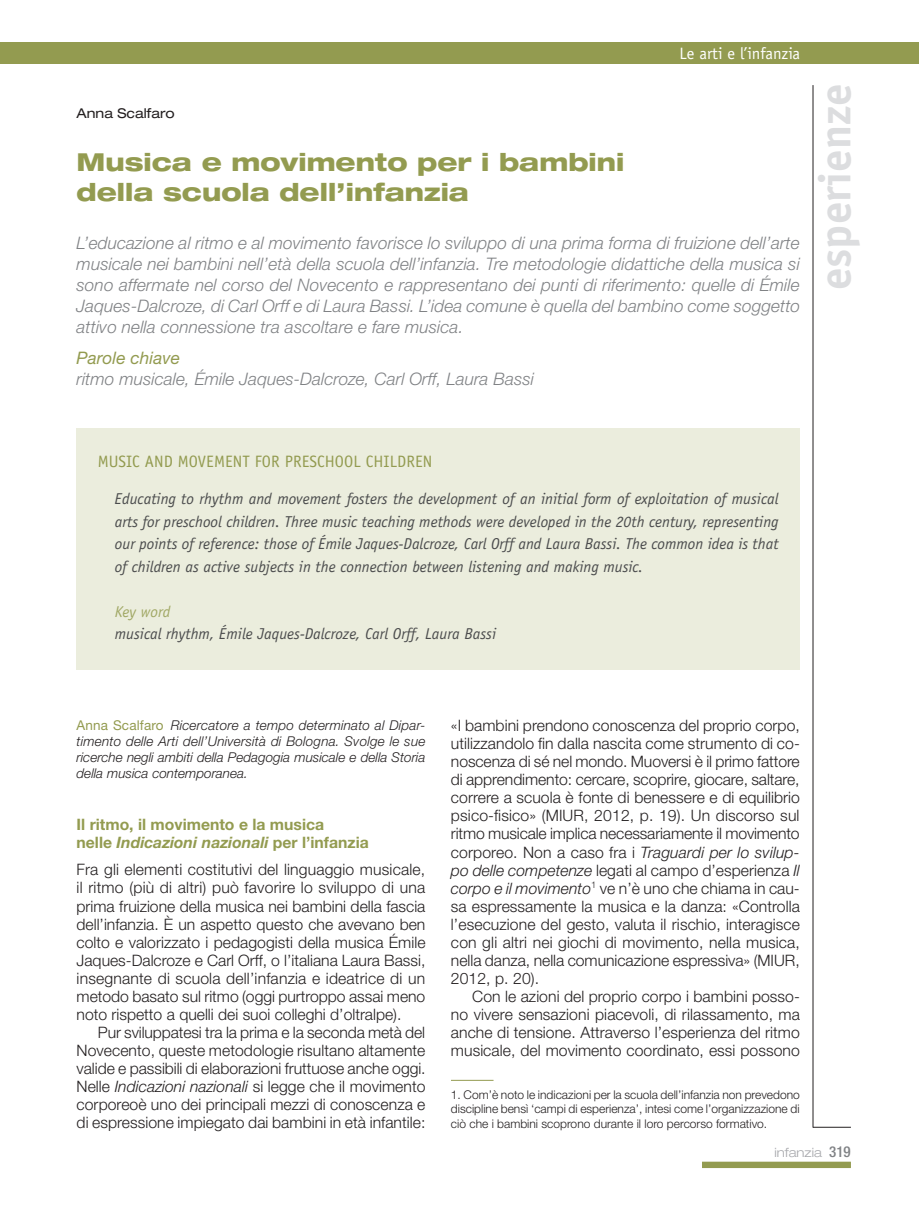
<style>
.page{position:relative;width:919px;height:1217px;background:#fff}
.page>*{position:absolute;margin:0;border:0;box-sizing:border-box;transform-origin:0 0}
.t1{font:700 45px "Officina Sans Std";color:#dcdddf}
.t2{font:800 expanded 24.75px/29.7px "Helvetica Neue LT Std";color:#939b50}
.t3{font:italic 300 17.25px/21px "Helvetica Neue LT Std";letter-spacing:.005em;color:#808285;text-align:justify}
.t4{font:italic 17.25px "Helvetica Neue LT Std";letter-spacing:.005em;color:#939b50}
.t5{font:16.5px "Officina Sans Std";letter-spacing:.005em;color:#939b50}
.t6{font:16.5px "Officina Sans Std";color:#fff}
.t7{font:300 15.75px/18px "Helvetica Neue LT Std";letter-spacing:.005em;color:#231f20;text-align:justify}
.t8{font:italic 15.75px/22.5px "Officina Sans Std";color:#4b4c4d;text-align:justify}
.t9{font:700 15.75px/18px "Helvetica Neue LT Std";color:#939b50}
.t10{font:italic 15.75px "Officina Sans Std";color:#a1a865}
.t11{font:italic 300 13.5px/16.2px "Helvetica Neue LT Std";color:#231f20;text-align:justify}
.t12{font:expanded 13.5px "Helvetica Neue LT Std";color:#231f20}
.t13{font:300 expanded 12.75px "Helvetica Neue LT Std";color:#a8a9ad}
.t14{font:300 12px/14.2px "Helvetica Neue LT Std";color:#231f20;text-align:justify}
.s1{font-weight:400;font-style:normal;color:#939b50}
.s2{font-style:italic}
.s3{font-weight:500;font-stretch:condensed;font-size:15px;color:#808285}
</style>
<div class="page">
<svg style="left:702px;top:1161px;width:148px;height:6px"></svg>
<hr style="left:812px;top:85px;width:1px;height:1042px;background:#231f20">
<hr style="left:813px;top:1126px;width:37px;height:1px;background:#231f20">
<div style="left:0;top:43px;width:918px;height:21px;background:#939b50"></div>
<div style="left:77px;top:428px;width:722px;height:241px;background:#ebeddd"></div>
<hr style="left:451px;top:1079px;width:42px;height:1px;background:#939b50">
<p class="t12" style="left:77px;top:104px;width:100px">Anna Scalfaro</p>
<h2 class="t2" style="left:77px;top:146px;width:549px">Musica e movimento per i bambini della scuola dell’infanzia</h2>
<p class="t6" style="left:679px;top:43px;width:122px">Le arti e l’infanzia</p>
<p class="t3" style="left:77px;top:232px;width:725px">L’educazione al ritmo e al movimento favorisce lo sviluppo di una prima forma di fruizione dell’arte musicale nei bambini nell’età della scuola dell’infanzia. Tre metodologie didattiche della musica si sono affermate nel corso del Novecento e rappresentano dei punti di riferimento: quelle di Émile Jaques-Dalcroze, di Carl Orff e di Laura Bassi. L’idea comune è quella del bambino come soggetto attivo nella connessione tra ascoltare e fare musica.</p>
<p class="t4" style="left:77px;top:348px;width:105px">Parole chiave</p>
<p class="t3" style="left:77px;top:368px;width:459px">ritmo musicale, Émile Jaques-Dalcroze, Carl Orff, Laura Bassi</p>
<h1 class="t1" style="left:806px;top:290px;width:208px;rotate:-90deg">esperienze</h1>
<p class="t5" style="left:98px;top:451px;width:336px">MUSIC AND MOVEMENT FOR PRESCHOOL CHILDREN</p>
<p class="t8" style="left:115px;top:487px;width:665px">Educating to rhythm and movement fosters the development of an initial form of exploitation of musical arts for preschool children. Three music teaching methods were developed in the 20th century, representing our points of reference: those of Émile Jaques-Dalcroze, Carl Orff and Laura Bassi. The common idea is that of children as active subjects in the connection between listening and making music.</p>
<p class="t10" style="left:115px;top:602px;width:57px">Key word</p>
<p class="t8" style="left:115px;top:622px;width:383px">musical rhythm, Émile Jaques-Dalcroze, Carl Orff, Laura Bassi</p>
<p class="t11" style="left:77px;top:716px;width:350px"><span class="s1">Anna Scalfaro</span> Ricercatore a tempo determinato al Dipar&shy;timento delle Arti dell’Università di Bologna. Svolge le sue ricerche negli ambiti della Pedagogia musicale e della Storia della musica contemporanea.</p>
<p class="t9" style="left:77px;top:815px;width:294px">Il ritmo, il movimento e la musica<br>nelle <span class="s2">Indicazioni nazionali</span> per l’infanzia</p>
<p class="t7" style="left:77px;top:860px;width:350px">Fra gli elementi costitutivi del linguaggio musicale, il ritmo (più di altri) può favorire lo sviluppo di una prima fruizione della musica nei bambini della fascia dell’infanzia. È un aspetto questo che avevano ben colto e valorizzato i pedagogisti della musica Émile Jaques-Dalcroze e Carl Orff, o l’italiana Laura Bassi, insegnante di scuola dell’infanzia e ideatrice di un metodo basato sul ritmo (oggi purtroppo assai meno noto rispetto a quelli dei suoi colleghi d’oltralpe).</p>
<p class="t7" style="left:77px;top:1022px;width:350px;text-indent:21px">Pur sviluppatesi tra la prima e la seconda metà del Novecento, queste metodologie risultano altamente valide e passibili di elaborazioni fruttuose anche oggi.<br>Nelle <span class="s2">Indicazioni nazionali</span> si legge che il movimento corporeoè uno dei principali mezzi di conoscenza e di espressione impiegato dai bambini in età infantile:</p>
<p class="t7" style="left:451px;top:716px;width:350px">«I bambini prendono conoscenza del proprio corpo, utilizzandolo fin dalla nascita come strumento di co&shy;noscenza di sé nel mondo. Muoversi è il primo fattore di apprendimento: cercare, scoprire, giocare, saltare, correre a scuola è fonte di benessere e di equilibrio psico-fisico» (MIUR, 2012, p. 19). Un discorso sul ritmo musicale implica necessariamente il movimento corporeo. Non a caso fra i <span class="s2">Traguardi per lo svilup&shy;po delle competenze</span> legati al campo d’esperienza <span class="s2">Il corpo e il movimento</span><sup>1</sup> ve n’è uno che chiama in cau&shy;sa espressamente la musica e la danza: «Controlla l’esecuzione del gesto, valuta il rischio, interagisce con gli altri nei giochi di movimento, nella musica, nella danza, nella comunicazione espressiva» (MIUR, 2012, p. 20).</p>
<p class="t7" style="left:451px;top:986px;width:350px;text-indent:21px">Con le azioni del proprio corpo i bambini posso&shy;no vivere sensazioni piacevoli, di rilassamento, ma anche di tensione. Attraverso l’esperienza del ritmo musicale, del movimento coordinato, essi possono</p>
<p class="t14" style="left:451px;top:1087px;width:350px">1. Com’è noto le indicazioni per la scuola dell’infanzia non prevedono discipline bensì ‘campi di esperienza’, intesi come l’organizzazione di ciò che i bambini scoprono durante il loro percorso formativo.</p>
<p class="t13" style="left:774px;top:1144px;width:78px">infanzia <span class="s3">319</span></p>
</div>
